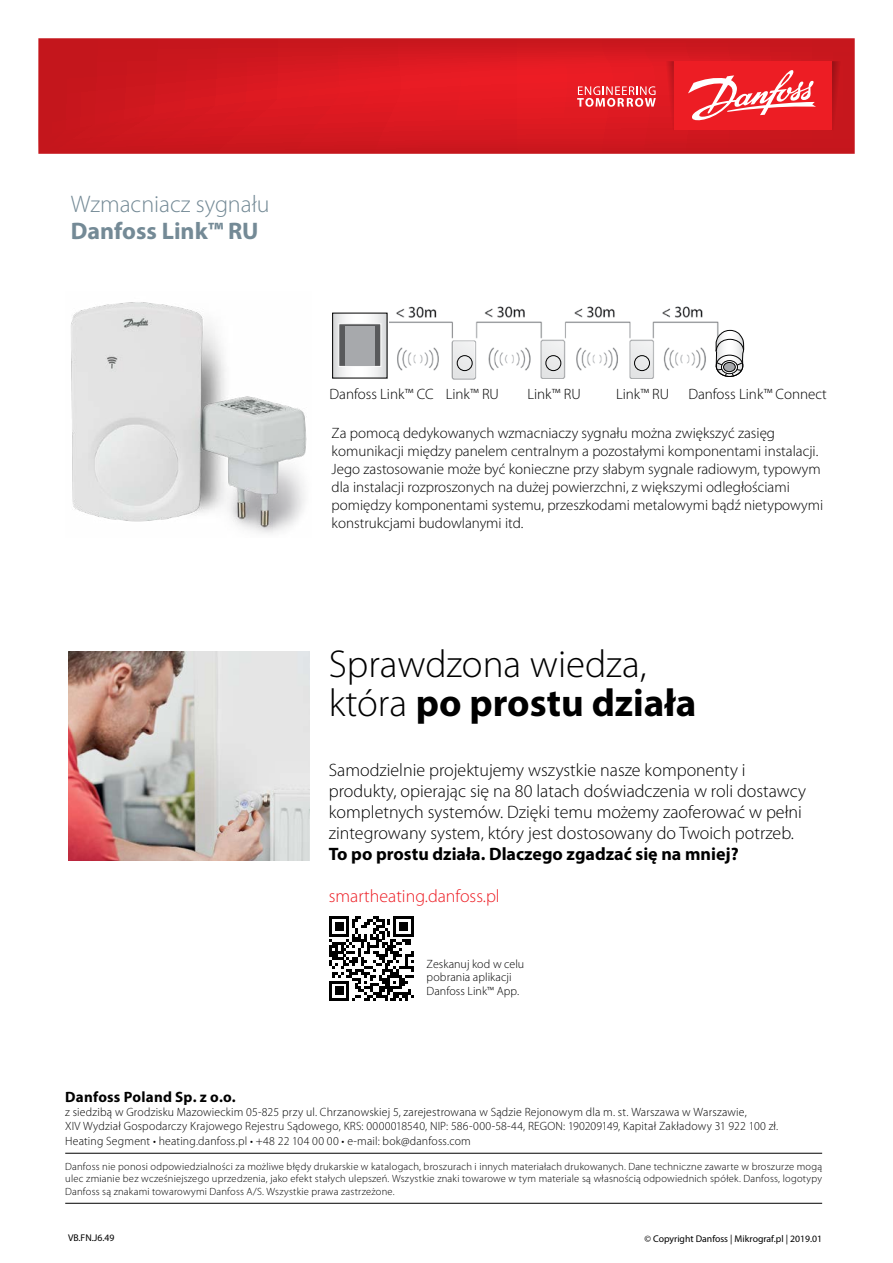
<style>
.page{position:relative;width:893px;height:1263px;background:#fff}
.page>*{position:absolute;margin:0;border:0;box-sizing:border-box;transform-origin:0 0}
.t1{font:300 39px/39px "Myriad Pro";color:#000}
.t2{font:300 24px "Myriad Pro";color:#748a96}
.t3{font:700 24px "Myriad Pro";color:#748a96}
.t4{font:300 18px/21px "Myriad Pro";color:#000}
.t5{font:700 18px "Myriad Pro";color:#000}
.t6{font:300 18px "Myriad Pro";color:#ed1d24}
.t7{font:300 15px/18px "Myriad Pro";color:#000}
.t8{font:700 15px "Myriad Pro";letter-spacing:.015em;color:#000}
.t9{font:300 12px/14.4px "Myriad Pro";letter-spacing:.015em;color:#000}
.t10{font:300 10.5px/12.6px "Myriad Pro";letter-spacing:.02em;color:#000;text-align:justify}
.t11{font:9.75px "Myriad Pro";color:#000}
.s1{font-weight:700}
</style>
<div class="page">
<svg style="left:38px;top:38px;width:817px;height:116px;background:#d21920"></svg>
<svg style="left:832px;top:61px;width:12px;height:69px"></svg>
<div style="left:674px;top:61px;width:158px;height:69px;background:#ed1d24"></div>
<svg style="left:577px;top:61px;width:97px;height:69px;background:#e32d34"></svg>
<svg style="left:688px;top:70px;width:128px;height:51px"></svg>
<img style="left:68px;top:651px;width:241px;height:209px">
<hr style="left:65px;top:1153px;width:757px;height:1px;background:#000">
<hr style="left:65px;top:1203px;width:757px;height:1px;background:#000">
<svg style="left:329px;top:916px;width:85px;height:85px"></svg>
<img style="left:71px;top:302px;width:236px;height:231px">
<img style="left:389px;top:306px;width:343px;height:74px">
<svg style="left:716px;top:330px;width:28px;height:50px"></svg>
<div style="left:457px;top:355px;width:15px;height:16px;border:1px solid #000;border-radius:50%"></div>
<div style="left:546px;top:355px;width:15px;height:16px;border:1px solid #000;border-radius:50%"></div>
<div style="left:634px;top:355px;width:16px;height:16px;border:1px solid #000;border-radius:50%"></div>
<svg style="left:334px;top:315px;width:51px;height:61px"></svg>
<div style="left:339px;top:324px;width:42px;height:43px;background:#58595b;border:1px solid #fff"></div>
<div style="left:345px;top:326px;width:29px;height:39px;background:#a7a9ac"></div>
<h2 class="t2" style="left:71px;top:190px;width:200px">Wzmacniacz sygnału</h2>
<h2 class="t3" style="left:71px;top:215px;width:189px">Danfoss Link™ RU</h2>
<p class="t7" style="left:330px;top:385px;width:171px">Danfoss Link™ CC Link™ RU</p>
<p class="t7" style="left:528px;top:385px;width:55px">Link™ RU</p>
<p class="t7" style="left:616px;top:385px;width:55px">Link™ RU</p>
<p class="t7" style="left:688px;top:385px;width:140px">Danfoss Link™ Connect</p>
<p class="t7" style="left:332px;top:425px;width:493px">Za pomocą dedykowanych wzmacniaczy sygnału można zwiększyć zasięg komunikacji między panelem centralnym a pozostałymi komponentami instalacji.<br>Jego zastosowanie może być konieczne przy słabym sygnale radiowym, typowym dla instalacji rozproszonych na dużej powierzchni, z większymi odległościami pomiędzy komponentami systemu, przeszkodami metalowymi bądź nietypowymi konstrukcjami budowlanymi itd.</p>
<h1 class="t1" style="left:329px;top:645px;width:369px">Sprawdzona wiedza, która <span class="s1">po prostu działa</span></h1>
<p class="t4" style="left:329px;top:760px;width:479px">Samodzielnie projektujemy wszystkie nasze komponenty i produkty, opierając się na 80 latach doświadczenia w roli dostawcy kompletnych systemów. Dzięki temu możemy zaoferować w pełni zintegrowany system, który jest dostosowany do Twoich potrzeb.</p>
<p class="t5" style="left:329px;top:843px;width:411px">To po prostu działa. Dlaczego zgadzać się na mniej?</p>
<p class="t6" style="left:329px;top:886px;width:172px">smartheating.danfoss.pl</p>
<p class="t9" style="left:427px;top:957px;width:99px;line-height:13.5px">Zeskanuj kod w celu pobrania aplikacji<br>Danfoss Link™ App.</p>
<p class="t8" style="left:65px;top:1087px;width:172px">Danfoss Poland Sp. z o.o.</p>
<p class="t9" style="left:65px;top:1105px;width:714px">z siedzibą w Grodzisku Mazowieckim 05-825 przy ul. Chrzanowskiej 5, zarejestrowana w Sądzie Rejonowym dla m. st. Warszawa w Warszawie,<br>XIV Wydział Gospodarczy Krajowego Rejestru Sądowego, KRS: 0000018540, NIP: 586-000-58-44, REGON: 190209149, Kapitał Zakładowy 31 922 100 zł.<br>Heating Segment • heating.danfoss.pl • +48 22 104 00 00 • e-mail: bok@danfoss.com</p>
<p class="t10" style="left:65px;top:1160px;width:758px">Danfoss nie ponosi odpowiedzialności za możliwe błędy drukarskie w katalogach, broszurach i innych materiałach drukowanych. Dane techniczne zawarte w broszurze mogą ulec zmianie bez wcześniejszego uprzedzenia, jako efekt stałych ulepszeń. Wszystkie znaki towarowe w tym materiale są własnością odpowiednich spółek. Danfoss, logotypy Danfoss są znakami towarowymi Danfoss A/S. Wszystkie prawa zastrzeżone.</p>
<p class="t11" style="left:68px;top:1232px;width:48px">VB.FN.J6.49</p>
<p class="t11" style="left:644px;top:1232px;width:179px">© Copyright Danfoss | Mikrograf.pl | 2019.01</p>
</div>
